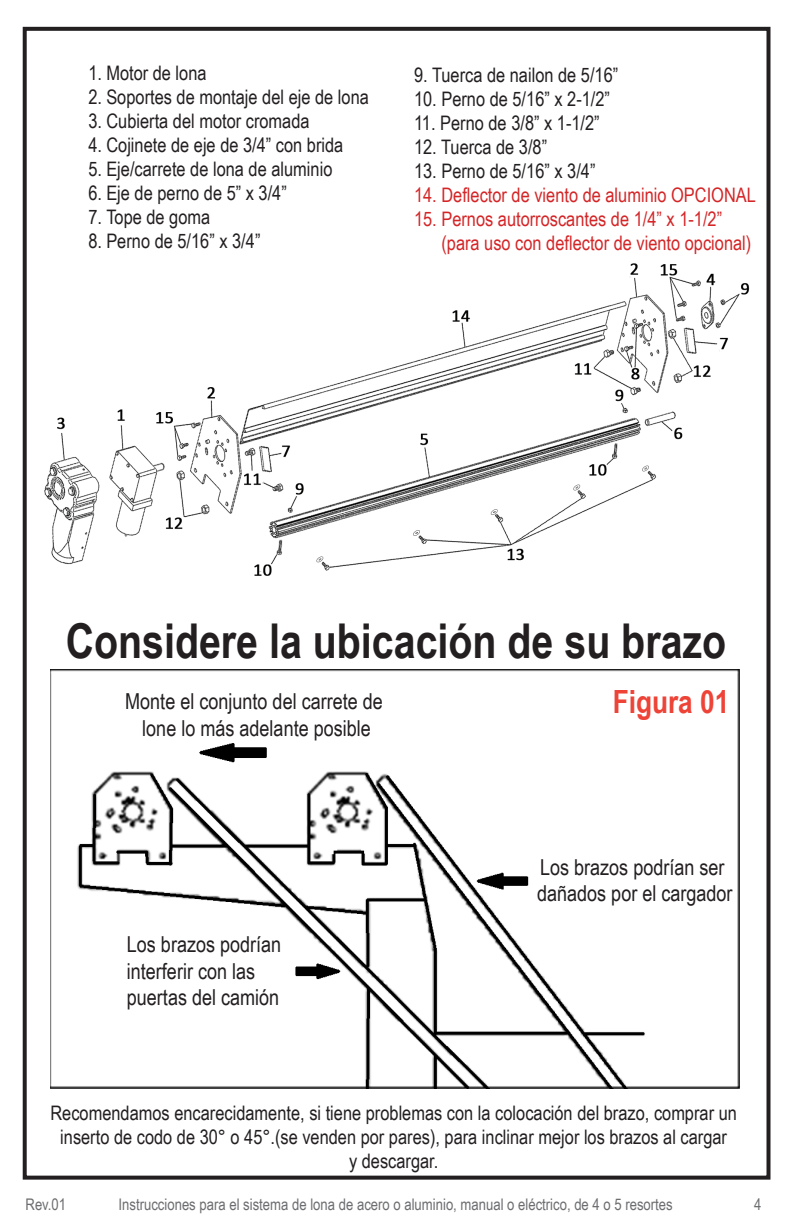
<style>
.page{position:relative;width:792px;height:1224px;background:#fff}
.page>*{position:absolute;margin:0;border:0;box-sizing:border-box;transform-origin:0 0}
.t1{font:700 48px "Arial Narrow";color:#231f20}
.t2{font:700 32px "Arial Narrow";color:#ee4337}
.t3{font:22px/26.4px "Arial Narrow";color:#231f20}
.t4{font:20px/24px "Arial Narrow";color:#231f20;text-align:center}
.t5{font:20px/24px "Arial Narrow";color:#d42527}
.t6{font:16px "Arial Narrow";color:#6c6d70}
</style>
<div class="page">
<div style="left:23px;top:27px;width:748px;height:1153px;border:4px solid #231f20"></div>
<img style="left:50px;top:670px;width:689px;height:418px">
<img style="left:44px;top:264px;width:706px;height:312px">
<div style="left:109px;top:677px;width:352px;height:64px;background:#fff"></div>
<div style="left:472px;top:810px;width:254px;height:62px;background:#fff"></div>
<div style="left:56px;top:926px;width:238px;height:80px;background:#fff"></div>
<p class="t4" style="left:88px;top:61px;width:120px">1. Motor de lona</p>
<p class="t4" style="left:88px;top:85px;width:282px">2. Soportes de montaje del eje de lona</p>
<p class="t4" style="left:88px;top:109px;width:223px">3. Cubierta del motor cromada</p>
<p class="t4" style="left:88px;top:133px;width:257px">4. Cojinete de eje de 3/4” con brida</p>
<p class="t4" style="left:88px;top:157px;width:246px">5. Eje/carrete de lona de aluminio</p>
<p class="t4" style="left:88px;top:181px;width:200px">6. Eje de perno de 5” x 3/4”</p>
<p class="t4" style="left:88px;top:205px;width:123px">7. Tope de goma</p>
<p class="t4" style="left:88px;top:229px;width:174px">8. Perno de 5/16” x 3/4”</p>
<p class="t4" style="left:414px;top:62px;width:206px">9. Tuerca de nailon de 5/16”</p>
<p class="t4" style="left:414px;top:86px;width:198px">10. Perno de 5/16” x 2-1/2”</p>
<p class="t4" style="left:414px;top:110px;width:187px">11. Perno de 3/8” x 1-1/2”</p>
<p class="t4" style="left:414px;top:134px;width:135px">12. Tuerca de 3/8”</p>
<p class="t4" style="left:414px;top:158px;width:183px">13. Perno de 5/16” x 3/4”</p>
<p class="t5" style="left:414px;top:182px;width:343px">14. Deflector de viento de aluminio OPCIONAL</p>
<p class="t5" style="left:441px;top:206px;width:311px;text-indent:-27px">15. Pernos autorroscantes de 1/4” x 1-1/2” (para uso con deflector de viento opcional)</p>
<h1 class="t1" style="left:66px;top:605px;width:662px">Considere la ubicación de su brazo</h1>
<h2 class="t2" style="left:613px;top:677px;width:118px">Figura 01</h2>
<p class="t3" style="left:125px;top:687px;width:259px;text-align:center">Monte el conjunto del carrete de lone lo más adelante posible</p>
<p class="t3" style="left:127px;top:931px;width:156px">Los brazos podrían interferir con las puertas del camión</p>
<p class="t3" style="left:537px;top:853px;width:197px">Los brazos podrían ser dañados por el cargador</p>
<p class="t4" style="left:50px;top:1100px;width:688px">Recomendamos encarecidamente, si tiene problemas con la colocación del brazo, comprar un inserto de codo de 30° o 45°.(se venden por pares), para inclinar mejor los brazos al cargar<br>y descargar.</p>
<p class="t6" style="left:26px;top:1192px;width:42px">Rev.01</p>
<p class="t6" style="left:119px;top:1192px;width:556px">Instrucciones para el sistema de lona de acero o aluminio, manual o eléctrico, de 4 o 5 resortes</p>
<p class="t6" style="left:754px;top:1192px;width:9px">4</p>
</div>
